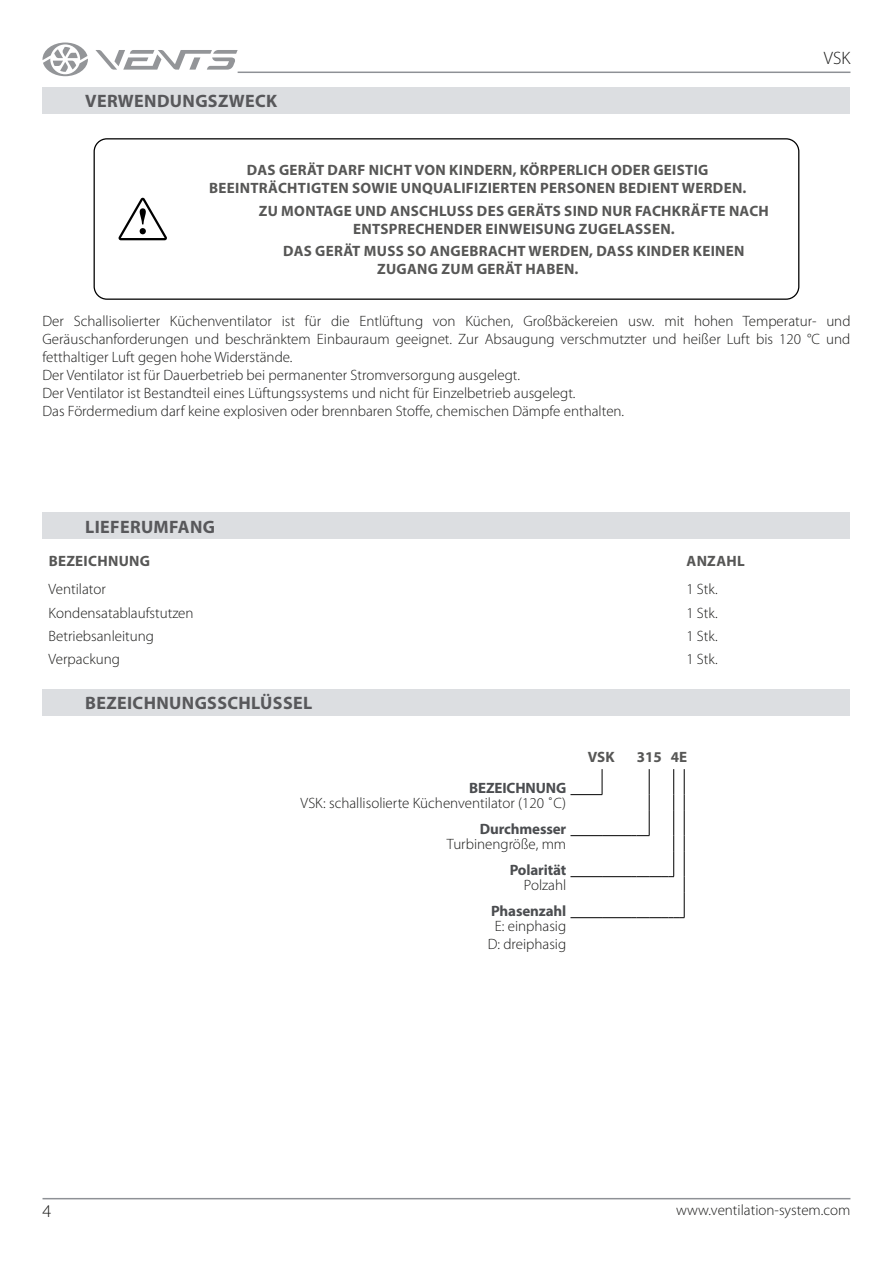
<style>
.page{position:relative;width:893px;height:1263px;background:#fff}
.page>*{position:absolute;margin:0;border:0;box-sizing:border-box;transform-origin:0 0}
.t1{font:700 18px "Myriad Pro";letter-spacing:.02em;color:#58585b}
.t2{font:300 18px "Myriad Pro";color:#1a1a19}
.t3{font:300 15px/18px "Myriad Pro";color:#1a1a19}
.t4{font:700 15px/18px "Myriad Pro";letter-spacing:.02em;color:#575756;text-align:center}
.t5{font:700 15px "Myriad Pro";letter-spacing:-.01em;color:#4b4d50}
</style>
<div class="page">
<hr style="left:43px;top:1198px;width:807px;height:1px;background:#8e9196">
<hr style="left:238px;top:72px;width:612px;height:1px;background:#8e9196">
<svg style="left:95px;top:50px;width:143px;height:20px"></svg>
<svg style="left:43px;top:43px;width:45px;height:33px"></svg>
<div style="left:94px;top:138px;width:705px;height:162px;border:1px solid #000;border-radius:13px"></div>
<svg style="left:118px;top:198px;width:49px;height:42px"></svg>
<div style="left:43px;top:689px;width:807px;height:27px;background:#dcdee1"></div>
<div style="left:43px;top:87px;width:807px;height:27px;background:#dcdee1"></div>
<div style="left:43px;top:513px;width:807px;height:26px;background:#dcdee1"></div>
<svg style="left:602px;top:769px;width:1px;height:25px"></svg>
<hr style="left:570px;top:794px;width:32px;height:1px;background:#000">
<hr style="left:570px;top:876px;width:32px;height:1px;background:#000">
<hr style="left:602px;top:876px;width:30px;height:1px;background:#000">
<hr style="left:570px;top:917px;width:32px;height:1px;background:#000">
<hr style="left:602px;top:917px;width:30px;height:1px;background:#000">
<hr style="left:570px;top:835px;width:32px;height:1px;background:#000">
<hr style="left:602px;top:835px;width:30px;height:1px;background:#000">
<svg style="left:632px;top:769px;width:53px;height:149px"></svg>
<p class="t1" style="left:85px;top:89px;width:194px">VERWENDUNGSZWECK</p>
<p class="t4" style="left:209px;top:161px;width:539px">DAS GERÄT DARF NICHT VON KINDERN, KÖRPERLICH ODER GEISTIG<br>BEEINTRÄCHTIGTEN SOWIE UNQUALIFIZIERTEN PERSONEN BEDIENT WERDEN.</p>
<p class="t4" style="left:259px;top:201px;width:512px">ZU MONTAGE UND ANSCHLUSS DES GERÄTS SIND NUR FACHKRÄFTE NACH<br>ENTSPRECHENDER EINWEISUNG ZUGELASSEN.</p>
<p class="t4" style="left:377px;top:241px;width:369px;text-align:left;text-indent:-94px">DAS GERÄT MUSS SO ANGEBRACHT WERDEN, DASS KINDER KEINEN<br>ZUGANG ZUM GERÄT HABEN.</p>
<p class="t2" style="left:824px;top:48px;width:28px">VSK</p>
<p class="t3" style="left:43px;top:312px;width:809px">Der Schallisolierter Küchenventilator ist für die Entlüftung von Küchen, Großbäckereien usw. mit hohen Temperatur- und Geräuschanforderungen und beschränktem Einbauraum geeignet. Zur Absaugung verschmutzter und heißer Luft bis 120 °C und fetthaltiger Luft gegen hohe Widerstände.<br>Der Ventilator ist für Dauerbetrieb bei permanenter Stromversorgung ausgelegt.<br>Der Ventilator ist Bestandteil eines Lüftungssystems und nicht für Einzelbetrieb ausgelegt.<br>Das Fördermedium darf keine explosiven oder brennbaren Stoffe, chemischen Dämpfe enthalten.</p>
<p class="t1" style="left:85px;top:515px;width:131px">LIEFERUMFANG</p>
<p class="t4" style="left:49px;top:551px;width:103px">BEZEICHNUNG</p>
<p class="t4" style="left:686px;top:551px;width:60px">ANZAHL</p>
<p class="t3" style="left:49px;top:581px;width:59px">Ventilator</p>
<p class="t3" style="left:686px;top:581px;width:33px">1 Stk.</p>
<p class="t3" style="left:49px;top:604px;width:147px">Kondensatablaufstutzen</p>
<p class="t3" style="left:686px;top:604px;width:33px">1 Stk.</p>
<p class="t3" style="left:49px;top:627px;width:107px">Betriebsanleitung</p>
<p class="t3" style="left:686px;top:627px;width:33px">1 Stk.</p>
<p class="t3" style="left:49px;top:650px;width:73px">Verpackung</p>
<p class="t3" style="left:686px;top:650px;width:33px">1 Stk.</p>
<p class="t1" style="left:85px;top:691px;width:229px">BEZEICHNUNGSSCHLÜSSEL</p>
<p class="t5" style="left:469px;top:778px;width:98px">BEZEICHNUNG</p>
<p class="t3" style="left:301px;top:794px;width:267px">VSK: schallisolierte Küchenventilator (120 ˚C)</p>
<p class="t5" style="left:480px;top:819px;width:88px">Durchmesser</p>
<p class="t3" style="left:447px;top:835px;width:121px">Turbinengröße, mm</p>
<p class="t5" style="left:510px;top:860px;width:58px">Polarität</p>
<p class="t3" style="left:524px;top:876px;width:44px">Polzahl</p>
<p class="t5" style="left:491px;top:901px;width:77px">Phasenzahl</p>
<p class="t3" style="left:488px;top:917px;width:80px;text-align:center">E: einphasig<br>D: dreiphasig</p>
<p class="t4" style="left:588px;top:747px;width:28px">VSK</p>
<p class="t4" style="left:637px;top:747px;width:52px">315 4E</p>
<p class="t2" style="left:43px;top:1201px;width:10px">4</p>
<p class="t3" style="left:676px;top:1201px;width:176px">www.ventilation-system.com</p>
</div>
